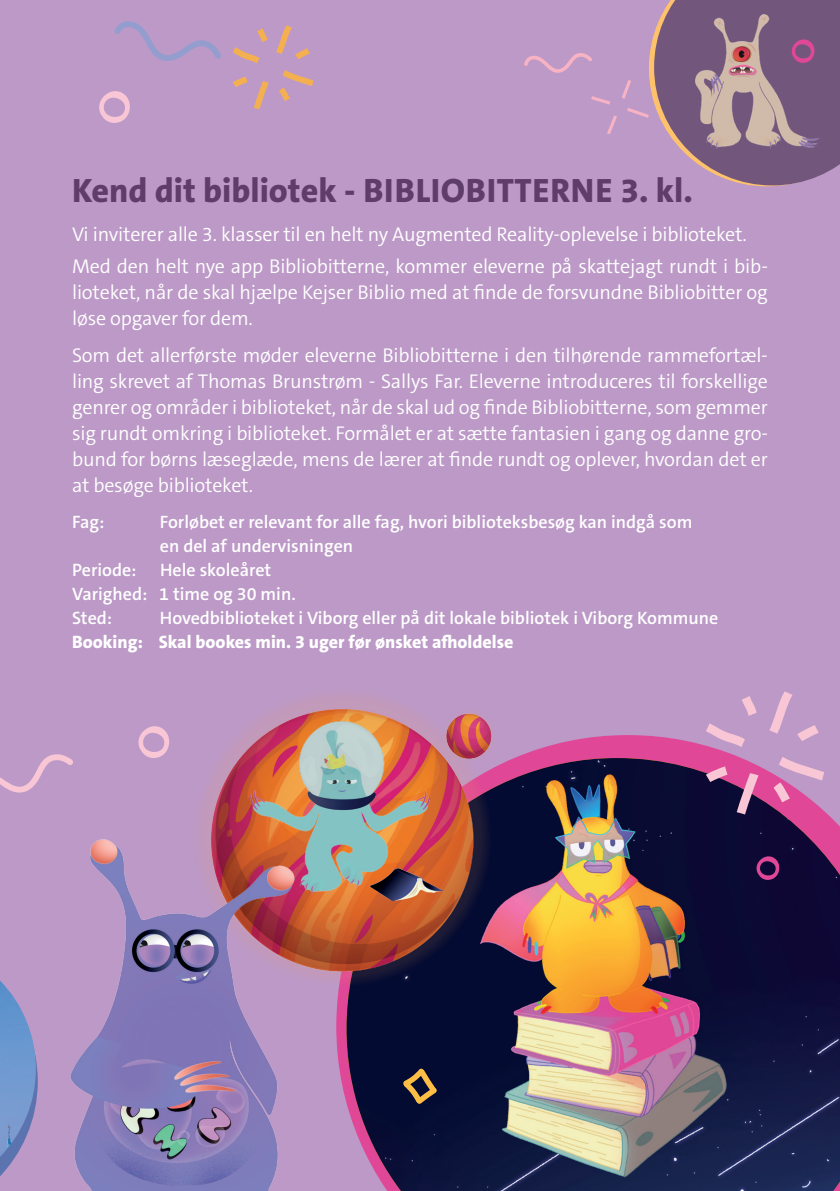
<style>
.page{position:relative;width:840px;height:1191px;background:#fff}
.page>*{position:absolute;margin:0;border:0;box-sizing:border-box;transform-origin:0 0}
.t1{font:800 34px "The Sans C5";color:#5f3d69}
.t2{font:300 20px/26px "The Sans C5";letter-spacing:-.01em;color:#fff}
.t3{font:600 18px/24px "The Sans C5";color:#fff}
.t4{font:800 18px "The Sans C5";color:#fff}
</style>
<div class="page">
<div style="left:0;top:0;width:839px;height:1191px;background:#bc99c7"></div>
<svg style="left:138px;top:726px;width:31px;height:32px"></svg>
<svg style="left:99px;top:91px;width:31px;height:32px"></svg>
<svg style="left:0;top:754px;width:73px;height:38px"></svg>
<svg style="left:114px;top:21px;width:107px;height:40px"></svg>
<svg style="left:336px;top:735px;width:409px;height:366px;fill:#e04897"></svg>
<img style="left:346px;top:758px;width:493px;height:433px">
<img style="left:202px;top:697px;width:299px;height:298px">
<img style="left:250px;top:722px;width:192px;height:178px">
<img style="left:70px;top:839px;width:227px;height:352px">
<svg style="left:253px;top:81px;width:15px;height:28px"></svg>
<svg style="left:276px;top:25px;width:33px;height:34px"></svg>
<svg style="left:232px;top:28px;width:35px;height:35px"></svg>
<svg style="left:233px;top:76px;width:14px;height:11px"></svg>
<svg style="left:279px;top:70px;width:34px;height:31px"></svg>
<svg style="left:0;top:1059px;width:38px;height:117px"></svg>
<img style="left:0;top:981px;width:36px;height:175px">
<svg style="left:736px;top:773px;width:22px;height:41px"></svg>
<svg style="left:705px;top:723px;width:39px;height:24px"></svg>
<svg style="left:769px;top:691px;width:49px;height:50px"></svg>
<svg style="left:742px;top:696px;width:14px;height:20px"></svg>
<svg style="left:705px;top:766px;width:22px;height:16px"></svg>
<svg style="left:773px;top:757px;width:50px;height:45px"></svg>
<svg style="left:524px;top:0;width:315px;height:186px"></svg>
<svg style="left:755px;top:856px;width:23px;height:24px"></svg>
<svg style="left:403px;top:1068px;width:33px;height:35px"></svg>
<h1 class="t1" style="left:72px;top:169px;width:622px">Kend dit bibliotek - BIBLIOBITTERNE 3. kl.</h1>
<p class="t2" style="left:72px;top:219px;width:697px;line-height:31.6px">Vi inviterer alle 3. klasser til en helt ny Augmented Reality-oplevelse i biblioteket.<br>Med den helt nye app Bibliobitterne, kommer eleverne på skattejagt rundt i bib-</p>
<p class="t2" style="left:72px;top:279px;width:697px">lioteket, når de skal hjælpe Kejser Biblio med at finde de forsvundne Bibliobitter og løse opgaver for dem.</p>
<p class="t2" style="left:72px;top:342px;width:697px;text-align:justify">Som det allerførste møder eleverne Bibliobitterne i den tilhørende rammefortæl&shy;ling skrevet af Thomas Brunstrøm - Sallys Far. Eleverne introduceres til forskellige genrer og områder i biblioteket, når de skal ud og finde Bibliobitterne, som gemmer sig rundt omkring i biblioteket. Formålet er at sætte fantasien i gang og danne gro&shy;bund for børns læseglæde, mens de lærer at finde rundt og oplever, hvordan det er at besøge biblioteket.</p>
<p class="t3" style="left:72px;top:509px;width:34px">Fag:</p>
<p class="t3" style="left:160px;top:509px;width:533px">Forløbet er relevant for alle fag, hvori biblioteksbesøg kan indgå som en del af undervisningen</p>
<p class="t3" style="left:72px;top:557px;width:66px">Periode:</p>
<p class="t3" style="left:72px;top:557px;width:225px;text-indent:88px">Hele skoleåret<br>Varighed: 1 time og 30 min.<br>Sted:</p>
<p class="t3" style="left:160px;top:605px;width:559px">Hovedbiblioteket i Viborg eller på dit lokale bibliotek i Viborg Kommune</p>
<p class="t4" style="left:72px;top:630px;width:442px">Booking: Skal bookes min. 3 uger før ønsket afholdelse</p>
</div>
